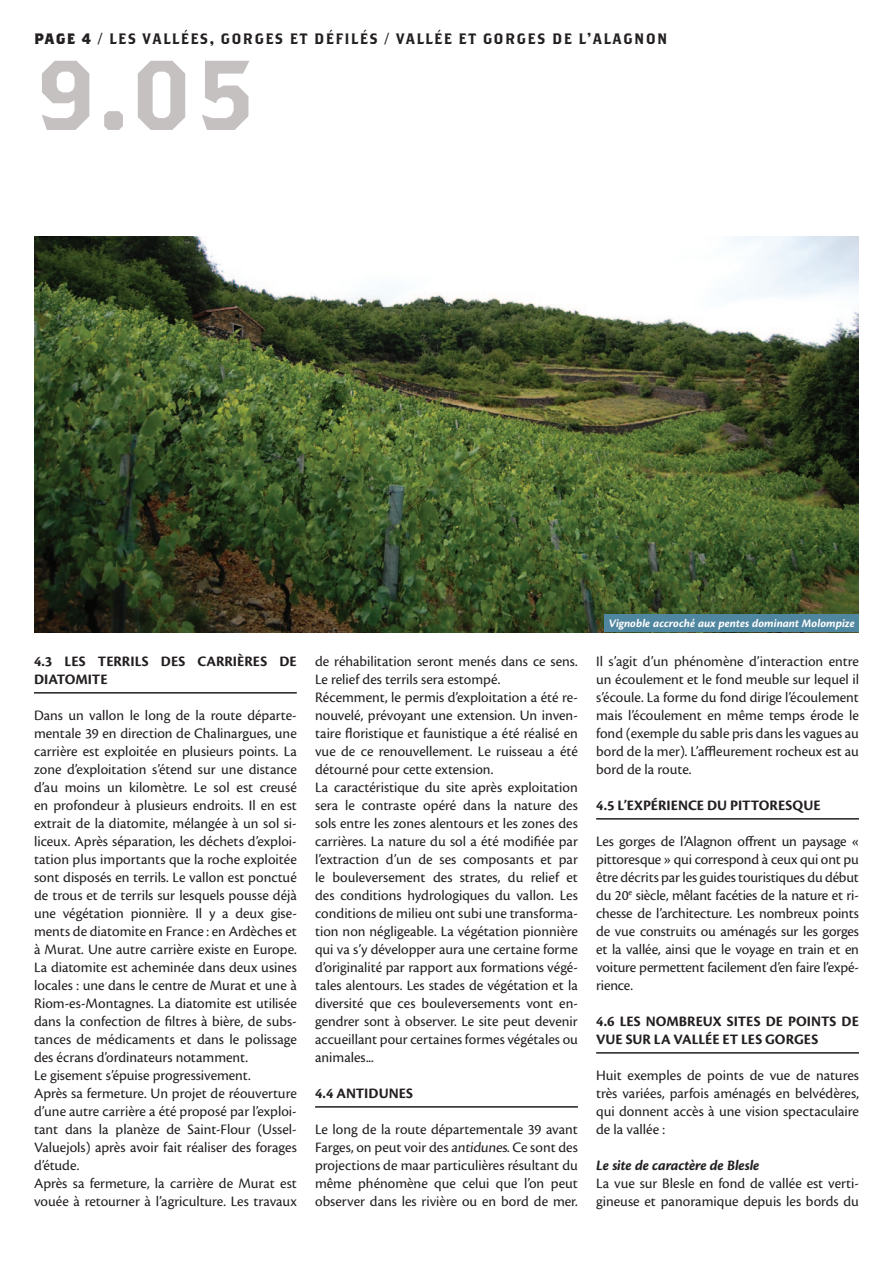
<style>
.page{position:relative;width:893px;height:1263px;background:#fff}
.page>*{position:absolute;margin:0;border:0;box-sizing:border-box;transform-origin:0 0}
.t1{font:98.85px "Brothers";color:#c5c1c1}
.t2{font:15px/18px "Cronos Pro";color:#231f20;text-align:justify}
.t3{font:700 15px/18px "Cronos Pro";color:#231f20}
.t4{font:15px "Brothers";letter-spacing:.09em;color:#231f20}
.t5{font:italic 700 15px "Cronos Pro";letter-spacing:-.01em;color:#231f20}
.t6{font:700 15px "Brothers";color:#231f20}
.t7{font:italic 700 12px "Cronos Pro";color:#fff}
.s1{font-weight:700}
</style>
<div class="page">
<hr style="left:34px;top:692px;width:263px;height:1px;background:#231f20">
<hr style="left:315px;top:1106px;width:263px;height:1px;background:#231f20">
<hr style="left:596px;top:818px;width:263px;height:1px;background:#231f20">
<hr style="left:596px;top:1052px;width:263px;height:1px;background:#231f20">
<img style="left:34px;top:237px;width:825px;height:395px">
<div style="left:604px;top:614px;width:255px;height:18px;background:#4f86a0"></div>
<p class="t6" style="left:34px;top:29px;width:12px">page</p>
<p class="t4" style="left:82px;top:29px;width:587px"><span class="s1">4</span> / LES VALLÉES, GORGES ET DÉFILÉS / VALLÉE ET GORGES DE L’ALAGNON</p>
<h1 class="t1" style="left:34px;top:35px;width:223px">9.05</h1>
<p class="t3" style="left:34px;top:653px;width:264px">4.3 LES TERRILS DES CARRIÈRES DE<br>DIATOMITE</p>
<p class="t2" style="left:34px;top:706px;width:264px;text-align:left">Dans un vallon le long de la route départe&shy;mentale 39 en direction de Chalinargues, une carrière est exploitée en plusieurs points. La zone d’exploitation s’étend sur une distance d’au moins un kilomètre. Le sol est creusé en profondeur à plusieurs endroits. Il en est extrait de la diatomite, mélangée à un sol si&shy;liceux. Après séparation, les déchets d’exploi&shy;tation plus importants que la roche exploitée sont disposés en terrils. Le vallon est ponctué de trous et de terrils sur lesquels pousse déjà une végétation pionnière. Il y a deux gise&shy;ments de diatomite en France : en Ardèches et à Murat. Une autre carrière existe en Europe.<br>La diatomite est acheminée dans deux usines locales : une dans le centre de Murat et une à Riom-es-Montagnes. La diatomite est utilisée dans la confection de filtres à bière, de subs&shy;tances de médicaments et dans le polissage des écrans d’ordinateurs notamment.<br>Le gisement s’épuise progressivement.<br>Après sa fermeture. Un projet de réouverture d’une autre carrière a été proposé par l’exploi&shy;tant dans la planèze de Saint-Flour (Ussel-Valuejols) après avoir fait réaliser des forages d’étude.<br>Après sa fermeture, la carrière de Murat est vouée à retourner à l’agriculture. Les travaux</p>
<p class="t2" style="left:315px;top:652px;width:264px;text-align:left">de réhabilitation seront menés dans ce sens.<br>Le relief des terrils sera estompé.<br>Récemment, le permis d’exploitation a été re&shy;nouvelé, prévoyant une extension. Un inven&shy;taire floristique et faunistique a été réalisé en vue de ce renouvellement. Le ruisseau a été détourné pour cette extension.<br>La caractéristique du site après exploitation sera le contraste opéré dans la nature des sols entre les zones alentours et les zones des carrières. La nature du sol a été modifiée par l’extraction d’un de ses composants et par le bouleversement des strates, du relief et des conditions hydrologiques du vallon. Les conditions de milieu ont subi une transforma&shy;tion non négligeable. La végétation pionnière qui va s’y développer aura une certaine forme d’originalité par rapport aux formations végé&shy;tales alentours. Les stades de végétation et la diversité que ces bouleversements vont en&shy;gendrer sont à observer. Le site peut devenir accueillant pour certaines formes végétales ou animales...</p>
<p class="t3" style="left:315px;top:1085px;width:99px">4.4 ANTIDUNES</p>
<p class="t2" style="left:315px;top:1120px;width:264px">Le long de la route départementale 39 avant Farges, on peut voir des antidunes. Ce sont des projections de maar particulières résultant du même phénomène que celui que l’on peut observer dans les rivière ou en bord de mer.</p>
<p class="t7" style="left:609px;top:616px;width:247px">Vignoble accroché aux pentes dominant Molompize</p>
<p class="t2" style="left:596px;top:652px;width:264px">Il s’agit d’un phénomène d’interaction entre un écoulement et le fond meuble sur lequel il s’écoule. La forme du fond dirige l’écoulement mais l’écoulement en même temps érode le fond (exemple du sable pris dans les vagues au bord de la mer). L’affleurement rocheux est au bord de la route.</p>
<p class="t3" style="left:596px;top:797px;width:226px">4.5 L’EXPÉRIENCE DU PITTORESQUE</p>
<p class="t2" style="left:596px;top:832px;width:266px">Les gorges de l’Alagnon offrent un paysage « pittoresque » qui correspond à ceux qui ont pu être décrits par les guides touristiques du début du 20<sup>e</sup> siècle, mêlant facéties de la nature et ri&shy;chesse de l’architecture. Les nombreux points de vue construits ou aménagés sur les gorges et la vallée, ainsi que le voyage en train et en voiture permettent facilement d’en faire l’expé&shy;rience.</p>
<p class="t3" style="left:596px;top:1013px;width:264px">4.6 LES NOMBREUX SITES DE POINTS DE<br>VUE SUR LA VALLÉE ET LES GORGES</p>
<p class="t2" style="left:596px;top:1066px;width:264px">Huit exemples de points de vue de natures très variées, parfois aménagés en belvédères, qui donnent accès à une vision spectaculaire de la vallée :</p>
<p class="t5" style="left:596px;top:1157px;width:165px">Le site de caractère de Blesle</p>
<p class="t2" style="left:596px;top:1174px;width:264px">La vue sur Blesle en fond de vallée est verti&shy;gineuse et panoramique depuis les bords du</p>
</div>
